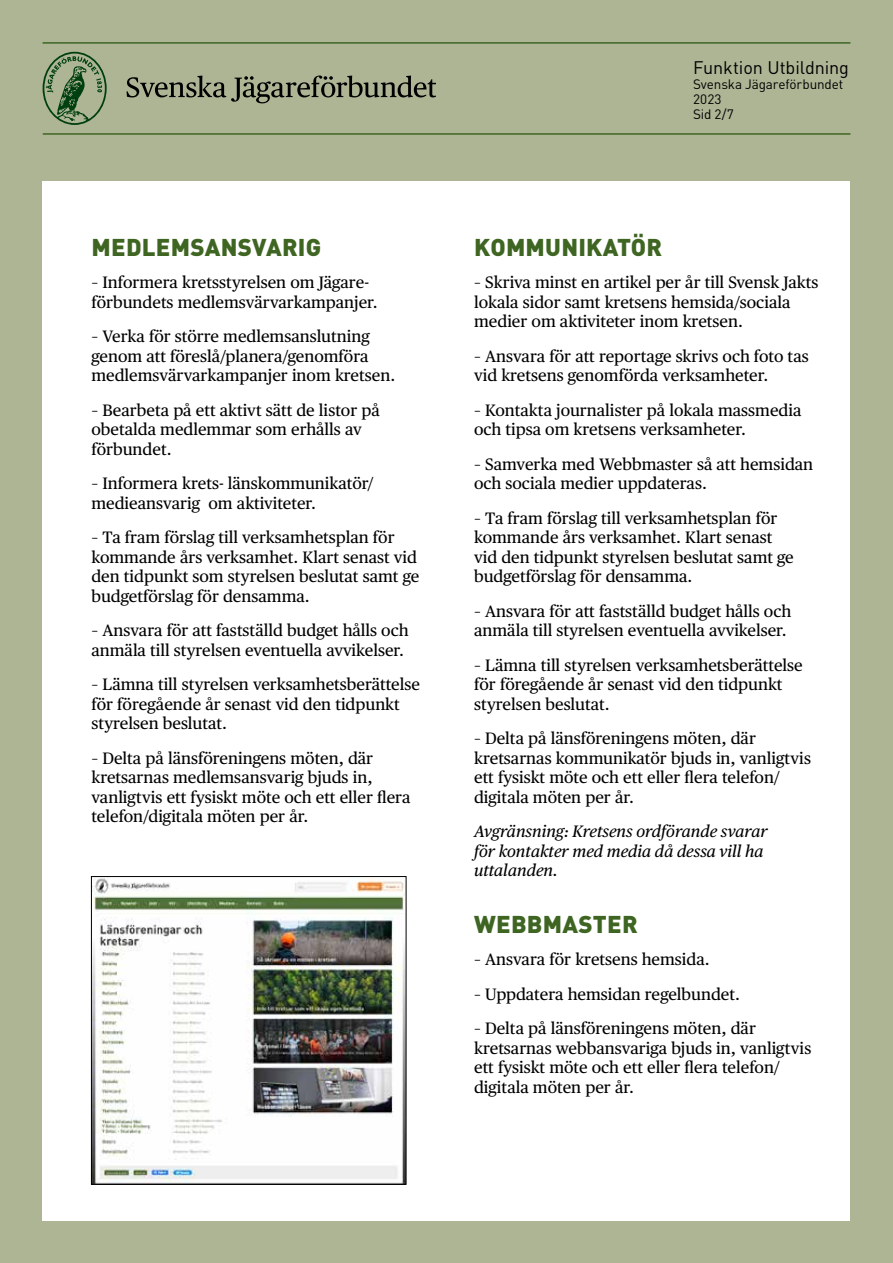
<style>
.page{position:relative;width:893px;height:1263px;background:#adb595}
.page>*{position:absolute;margin:0;border:0;box-sizing:border-box;transform-origin:0 0}
.t1{font:900 24px "DINOT";letter-spacing:.01em;color:#3f6522}
.t2{font:18px "DINOT";letter-spacing:-.005em;color:#000}
.t3{font:16.5px/19.5px "Publico Text";color:#000}
.t4{font:italic 16.5px/19.5px "Publico Text";color:#000}
.t5{font:13.5px/15px "DINOT";letter-spacing:-.01em;color:#000}
</style>
<div class="page">
<hr style="left:43px;top:42px;width:807px;height:2px;background:#3f6522">
<svg style="left:43px;top:52px;width:64px;height:73px"></svg>
<svg style="left:127px;top:76px;width:309px;height:27px"></svg>
<div style="left:43px;top:181px;width:807px;height:1039px;background:#fff"></div>
<hr style="left:43px;top:133px;width:807px;height:2px;background:#3f6522">
<img style="left:93px;top:878px;width:311px;height:304px">
<div style="left:91px;top:876px;width:315px;height:308px;border:1px solid #000"></div>
<h1 class="t1" style="left:92px;top:231px;width:231px">MEDLEMSANSVARIG</h1>
<p class="t3" style="left:91px;top:273px;width:288px">– Informera kretsstyrelsen om Jägare&shy;förbundets medlemsvärvarkampanjer.</p>
<p class="t3" style="left:91px;top:327px;width:305px">– Verka för större medlemsanslutning genom att föreslå/planera/genomföra medlemsvärvarkampanjer inom kretsen.</p>
<p class="t3" style="left:91px;top:400px;width:290px">– Bearbeta på ett aktivt sätt de listor på obetalda medlemmar som erhålls av förbundet.</p>
<p class="t3" style="left:91px;top:474px;width:284px">– Informera krets- länskommunikatör/ medieansvarig om aktiviteter.</p>
<p class="t3" style="left:91px;top:528px;width:329px">– Ta fram förslag till verksamhetsplan för kommande års verksamhet. Klart senast vid den tidpunkt som styrelsen beslutat samt ge budgetförslag för densamma.</p>
<p class="t3" style="left:91px;top:621px;width:319px">– Ansvara för att fastställd budget hålls och anmäla till styrelsen eventuella avvikelser.</p>
<p class="t3" style="left:91px;top:675px;width:330px">– Lämna till styrelsen verksamhetsberättelse för föregående år senast vid den tidpunkt styrelsen beslutat.</p>
<p class="t3" style="left:91px;top:748px;width:321px">– Delta på länsföreningens möten, där kretsarnas medlemsansvarig bjuds in, vanligtvis ett fysiskt möte och ett eller flera telefon/digitala möten per år.</p>
<p class="t2" style="left:693px;top:55px;width:157px">Funktion Utbildning</p>
<p class="t5" style="left:693px;top:76px;width:152px">Svenska Jägareförbundet<br>2023<br>Sid 2/7</p>
<h1 class="t1" style="left:474px;top:231px;width:189px">KOMMUNIKATÖR</h1>
<p class="t3" style="left:474px;top:273px;width:346px">– Skriva minst en artikel per år till Svensk Jakts lokala sidor samt kretsens hemsida/sociala medier om aktiviteter inom kretsen.</p>
<p class="t3" style="left:474px;top:346px;width:336px">– Ansvara för att reportage skrivs och foto tas vid kretsens genomförda verksamheter.</p>
<p class="t3" style="left:474px;top:400px;width:329px">– Kontakta journalister på lokala massmedia och tipsa om kretsens verksamheter.</p>
<p class="t3" style="left:474px;top:454px;width:341px">– Samverka med Webbmaster så att hemsidan och sociala medier uppdateras.</p>
<p class="t3" style="left:474px;top:508px;width:321px">– Ta fram förslag till verksamhetsplan för kommande års verksamhet. Klart senast vid den tidpunkt styrelsen beslutat samt ge budgetförslag för densamma.</p>
<p class="t3" style="left:474px;top:601px;width:319px">– Ansvara för att fastställd budget hålls och anmäla till styrelsen eventuella avvikelser.</p>
<p class="t3" style="left:474px;top:655px;width:330px">– Lämna till styrelsen verksamhetsberättelse för föregående år senast vid den tidpunkt styrelsen beslutat.</p>
<p class="t3" style="left:474px;top:729px;width:338px">– Delta på länsföreningens möten, där kretsarnas kommunikatör bjuds in, vanligtvis ett fysiskt möte och ett eller flera telefon/ digitala möten per år.</p>
<p class="t4" style="left:474px;top:822px;width:295px">Avgränsning: Kretsens ordförande svarar för kontakter med media då dessa vill ha uttalanden.</p>
<h1 class="t1" style="left:474px;top:908px;width:165px">WEBBMASTER</h1>
<p class="t3" style="left:474px;top:950px;width:237px">– Ansvara för kretsens hemsida.</p>
<p class="t3" style="left:474px;top:984px;width:267px">– Uppdatera hemsidan regelbundet.</p>
<p class="t3" style="left:474px;top:1019px;width:339px">– Delta på länsföreningens möten, där kretsarnas webbansvariga bjuds in, vanligtvis ett fysiskt möte och ett eller flera telefon/ digitala möten per år.</p>
</div>
